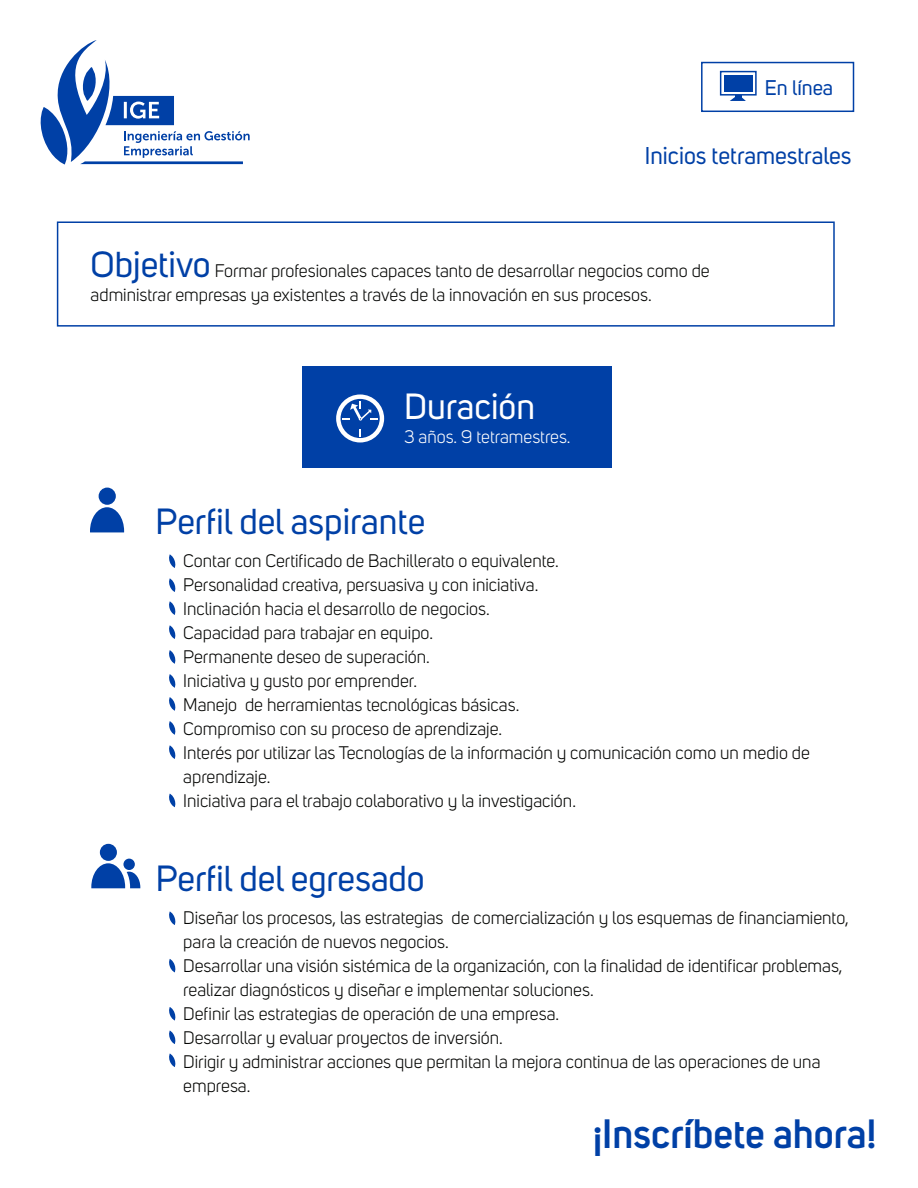
<style>
.page{position:relative;width:918px;height:1188px;background:#fff}
.page>*{position:absolute;margin:0;border:0;box-sizing:border-box;transform-origin:0 0}
.t1{font:600 40.5px "Uni Sans";color:#0040a6}
.t2{font:36px "Uni Sans";color:#0040a6}
.t3{font:36px "Uni Sans";color:#fff}
.t4{font:24px "Uni Sans";color:#0040a6}
.t5{font:21px "Uni Sans";color:#0040a6}
.t6{font:18px/24px "Uni Sans";color:#040503}
.t7{font:18px "Uni Sans";color:#fff}
.s1{font-size:36px;color:#0040a6}
</style>
<div class="page">
<div style="left:57px;top:221px;width:778px;height:106px;border:2px solid #0040a6"></div>
<div style="left:701px;top:62px;width:153px;height:50px;border:2px solid #0040a6"></div>
<svg style="left:169px;top:554px;width:7px;height:14px"></svg>
<svg style="left:169px;top:578px;width:7px;height:14px"></svg>
<svg style="left:169px;top:601px;width:7px;height:14px"></svg>
<svg style="left:169px;top:625px;width:7px;height:14px"></svg>
<svg style="left:169px;top:650px;width:7px;height:14px"></svg>
<svg style="left:169px;top:674px;width:7px;height:14px"></svg>
<svg style="left:169px;top:697px;width:7px;height:14px"></svg>
<svg style="left:169px;top:745px;width:7px;height:14px"></svg>
<svg style="left:169px;top:794px;width:7px;height:13px"></svg>
<svg style="left:169px;top:721px;width:7px;height:14px"></svg>
<svg style="left:169px;top:911px;width:7px;height:14px"></svg>
<svg style="left:169px;top:959px;width:7px;height:13px"></svg>
<svg style="left:169px;top:1007px;width:7px;height:13px"></svg>
<svg style="left:169px;top:1031px;width:7px;height:13px"></svg>
<svg style="left:169px;top:1054px;width:7px;height:13px"></svg>
<div style="left:303px;top:366px;width:309px;height:102px;background:#0040a6"></div>
<div style="left:724px;top:75px;width:28px;height:17px;background:#0040a6"></div>
<div style="left:720px;top:71px;width:37px;height:25px;border:2px solid #0040a6"></div>
<svg style="left:730px;top:95px;width:16px;height:6px"></svg>
<svg style="left:336px;top:394px;width:48px;height:48px"></svg>
<svg style="left:90px;top:488px;width:34px;height:44px"></svg>
<svg style="left:91px;top:844px;width:49px;height:44px"></svg>
<svg style="left:40px;top:40px;width:210px;height:125px"></svg>
<p class="t5" style="left:765px;top:76px;width:70px">En línea</p>
<h3 class="t4" style="left:645px;top:142px;width:208px">Inicios tetramestrales</h3>
<p class="t6" style="left:91px;top:259px;width:621px"><span class="s1">Objetivo</span> Formar profesionales capaces tanto de desarrollar negocios como de administrar empresas ya existentes a través de la innovación en sus procesos.</p>
<h2 class="t3" style="left:404px;top:386px;width:133px">Duración</h2>
<p class="t7" style="left:404px;top:427px;width:168px">3 años. 9 tetramestres.</p>
<h2 class="t2" style="left:156px;top:501px;width:271px">Perfil del aspirante</h2>
<p class="t6" style="left:183px;top:549px;width:628px">Contar con Certificado de Bachillerato o equivalente.<br>Personalidad creativa, persuasiva y con iniciativa.<br>Inclinación hacia el desarrollo de negocios.<br>Capacidad para trabajar en equipo.<br>Permanente deseo de superación.<br>Iniciativa y gusto por emprender.<br>Manejo de herramientas tecnológicas básicas.<br>Compromiso con su proceso de aprendizaje.<br>Interés por utilizar las Tecnologías de la información y comunicación como un medio de aprendizaje.<br>Iniciativa para el trabajo colaborativo y la investigación.</p>
<h2 class="t2" style="left:156px;top:858px;width:271px">Perfil del egresado</h2>
<p class="t6" style="left:183px;top:906px;width:667px">Diseñar los procesos, las estrategias de comercialización y los esquemas de financiamiento, para la creación de nuevos negocios.<br>Desarrollar una visión sistémica de la organización, con la finalidad de identificar problemas, realizar diagnósticos y diseñar e implementar soluciones.<br>Definir las estrategias de operación de una empresa.<br>Desarrollar y evaluar proyectos de inversión.<br>Dirigir y administrar acciones que permitan la mejora continua de las operaciones de una empresa.</p>
<h1 class="t1" style="left:593px;top:1103px;width:285px">¡Inscríbete ahora!</h1>
</div>
